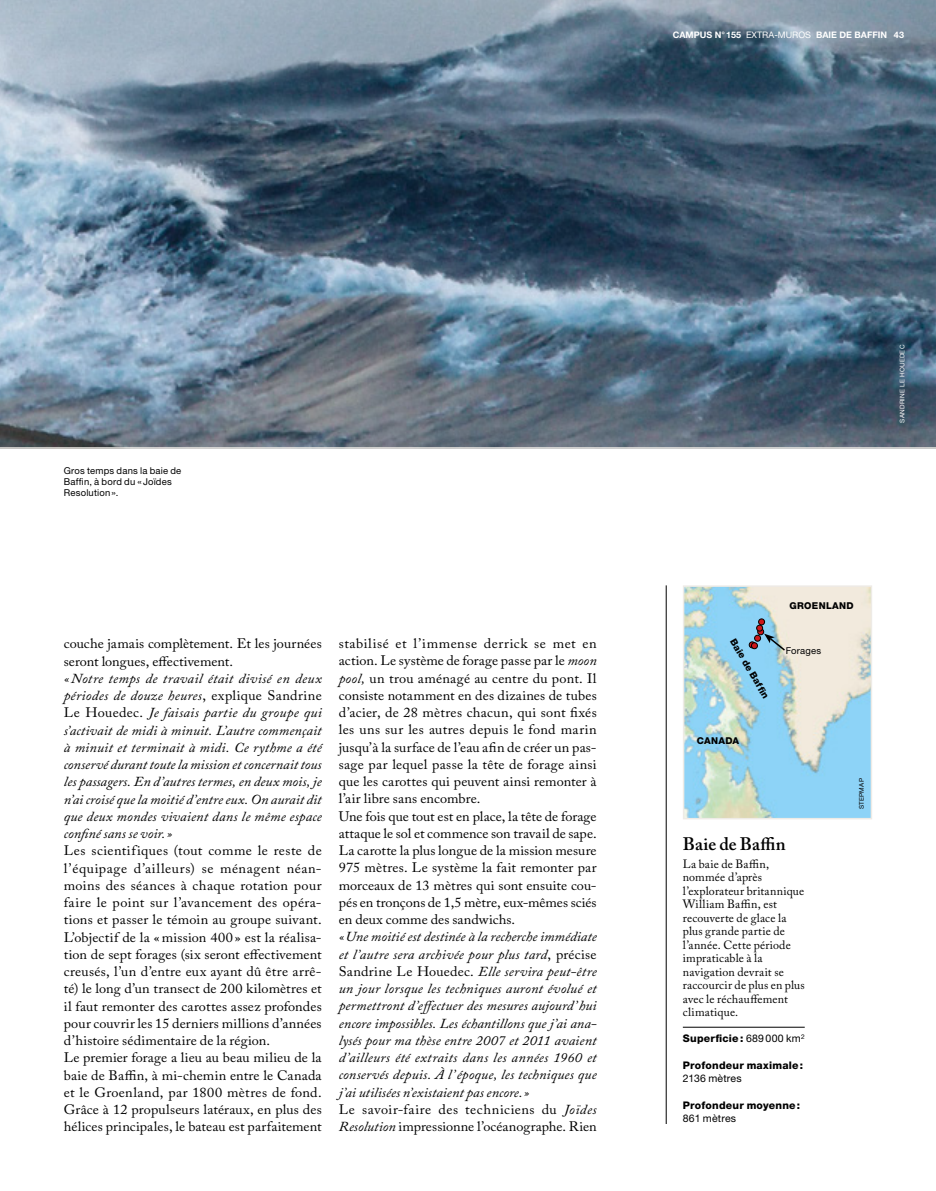
<style>
.page{position:relative;width:936px;height:1191px;background:#fff}
.page>*{position:absolute;margin:0;border:0;box-sizing:border-box;transform-origin:0 0}
.t1{font:600 18px "Adobe Caslon Pro";letter-spacing:.005em;color:#000}
.t2{font:13.65px/17.2px "Adobe Caslon Pro";letter-spacing:.01em;color:#000;scale:1.04 1}
.t3{font:italic 13.65px/17.2px "Adobe Caslon Pro";letter-spacing:.01em;color:#000;text-align:justify;scale:1.04 1}
.t4{font:12px/13.5px "Adobe Caslon Pro";letter-spacing:.015em;color:#000}
.t5{font:800 10.5px "Helvetica Neue LT Std";letter-spacing:.02em;color:#000}
.t6{font:10.5px "Helvetica Neue LT Std";letter-spacing:.015em;color:#000}
.t7{font:9.45px/11.2px "Helvetica Neue LT Std";letter-spacing:.02em;color:#000}
.t8{font:800 9.45px "Helvetica Neue LT Std";letter-spacing:.035em;color:#000}
.t9{font:700 9px "Helvetica Neue LT Std";color:#fff}
.t10{font:6.3px "Helvetica Neue LT Std";letter-spacing:.04em;color:#fff}
.t11{font:6.3px "Helvetica Neue LT Std";letter-spacing:.035em;color:#000}
.s1{font-weight:400}
.s2{font-style:normal}
.s3{font-style:italic}
</style>
<div class="page">
<hr style="left:682px;top:1026px;width:122px;height:1px;background:#000">
<hr style="left:665px;top:585px;width:1px;height:539px;background:#000">
<img style="left:685px;top:588px;width:184px;height:228px">
<div style="left:682px;top:585px;width:190px;height:234px;border:2px solid #eeebe6"></div>
<svg style="left:0;top:0;width:935px;height:449px;background:#62788b"></svg>
<div style="left:758px;top:618px;width:6px;height:7px;border:1px solid #000;border-radius:50%"></div>
<svg style="left:749px;top:619px;width:37px;height:33px"></svg>
<p class="t9" style="left:672px;top:30px;width:188px">CAMPUS N°155 <span class="s1">EXTRA-MUROS</span> BAI E DE BAFFIN</p>
<p class="t9" style="left:893px;top:30px;width:12px">43</p>
<p class="t7" style="left:64px;top:465px;width:119px">Gros temps dans la baie de<br>Baffin, à bord du «Joïdes<br>Resolution».</p>
<p class="t2" style="left:64px;top:635px;width:249px">couche jamais complètement. Et les journées seront longues, effectivement.</p>
<p class="t3" style="left:64px;top:669px;width:249px">« Notre temps de travail était divisé en deux périodes de douze heures<span class="s2">, explique Sandrine Le Houedec.</span> Je faisais partie du groupe qui s’activait de midi à minuit. L’autre commençait à minuit et terminait à midi. Ce rythme a été conservé durant toute la mission et concernait tous les passagers. En d’autres termes, en deux mois, je n’ai croisé que la moitié d’entre eux. On aurait dit que deux mondes vivaient dans le même espace confiné sans se voir.»</p>
<p class="t2" style="left:64px;top:842px;width:249px">Les scientifiques (tout comme le reste de l’équipage d’ailleurs) se ménagent néan&shy;moins des séances à chaque rotation pour faire le point sur l’avancement des opéra&shy;tions et passer le témoin au groupe suivant.<br>L’objectif de la «mission 400 » est la réalisa&shy;tion de sept forages (six seront effectivement creusés, l’un d’entre eux ayant dû être arrê&shy;té) le long d’un transect de 200 kilomètres et il faut remonter des carottes assez profondes pour couvrir les 15 derniers millions d’années d’histoire sédimentaire de la région.<br>Le premier forage a lieu au beau milieu de la baie de Baffin, à mi-chemin entre le Canada et le Groenland, par 1800 mètres de fond.<br>Grâce à 12 propulseurs latéraux, en plus des hélices principales, le bateau est parfaitement</p>
<p class="t2" style="left:339px;top:635px;width:249px">stabilisé et l’immense derrick se met en action. Le système de forage passe par le <span class="s3">moon pool,</span> un trou aménagé au centre du pont. Il consiste notamment en des dizaines de tubes d’acier, de 28 mètres chacun, qui sont fixés les uns sur les autres depuis le fond marin jusqu’à la surface de l’eau afin de créer un pas&shy;sage par lequel passe la tête de forage ainsi que les carottes qui peuvent ainsi remonter à l’air libre sans encombre.<br>Une fois que tout est en place, la tête de forage attaque le sol et commence son travail de sape.<br>La carotte la plus longue de la mission mesure 975 mètres. Le système la fait remonter par morceaux de 13 mètres qui sont ensuite cou&shy;pés en tronçons de 1,5 mètre, eux-mêmes sciés en deux comme des sandwichs.</p>
<p class="t3" style="left:339px;top:928px;width:249px;text-align:left">«Une moitié est destinée à la recherche immédiate et l’autre sera archivée pour plus tard<span class="s2">, précise Sandrine Le Houedec.</span> Elle servira peut-être un jour lorsque les techniques auront évolué et permettront d’effectuer des mesures aujourd’hui encore impossibles. Les échantillons que j’ai ana&shy;lysés pour ma thèse entre 2007 et 2011 avaient d’ailleurs été extraits dans les années 1960 et conservés depuis. À l’époque, les techniques que j’ai utilisées n’existaient pas encore.»<br><span class="s2">Le savoir-faire des techniciens du</span> Joïdes Resolution <span class="s2">impressionne l’océanographe. Rien</span></p>
<p class="t10" style="left:898px;top:423px;width:79px;rotate:-90deg">SANDRINE LE HOUEDEC</p>
<p class="t8" style="left:737px;top:636px;width:69px;rotate:60deg">Baie de Baffi n</p>
<p class="t8" style="left:696px;top:735px;width:44px">CANADA</p>
<p class="t8" style="left:789px;top:600px;width:66px">GROENLAND</p>
<p class="t7" style="left:785px;top:644px;width:37px">Forages</p>
<p class="t11" style="left:857px;top:809px;width:33px;rotate:-90deg">STEPMAP</p>
<h1 class="t1" style="left:682px;top:833px;width:104px">Baie de Baffin</h1>
<p class="t4" style="left:682px;top:856px;width:123px">La baie de Baffin, nommée d’après l’explorateur britannique<br>William Baffin, est recouverte de glace la plus grande partie de l’année. Cette période impraticable à la navigation devrait se raccourcir de plus en plus avec le réchauffement climatique.</p>
<p class="t5" style="left:682px;top:1032px;width:123px">Superficie: <span class="s1">689000 km</span><sup>2</sup></p>
<p class="t5" style="left:682px;top:1058px;width:122px">Profondeur maximale:</p>
<p class="t6" style="left:682px;top:1072px;width:60px">2136 mètres</p>
<p class="t5" style="left:682px;top:1098px;width:119px">Profondeur moyenne:</p>
<p class="t6" style="left:682px;top:1112px;width:55px">861 mètres</p>
</div>
